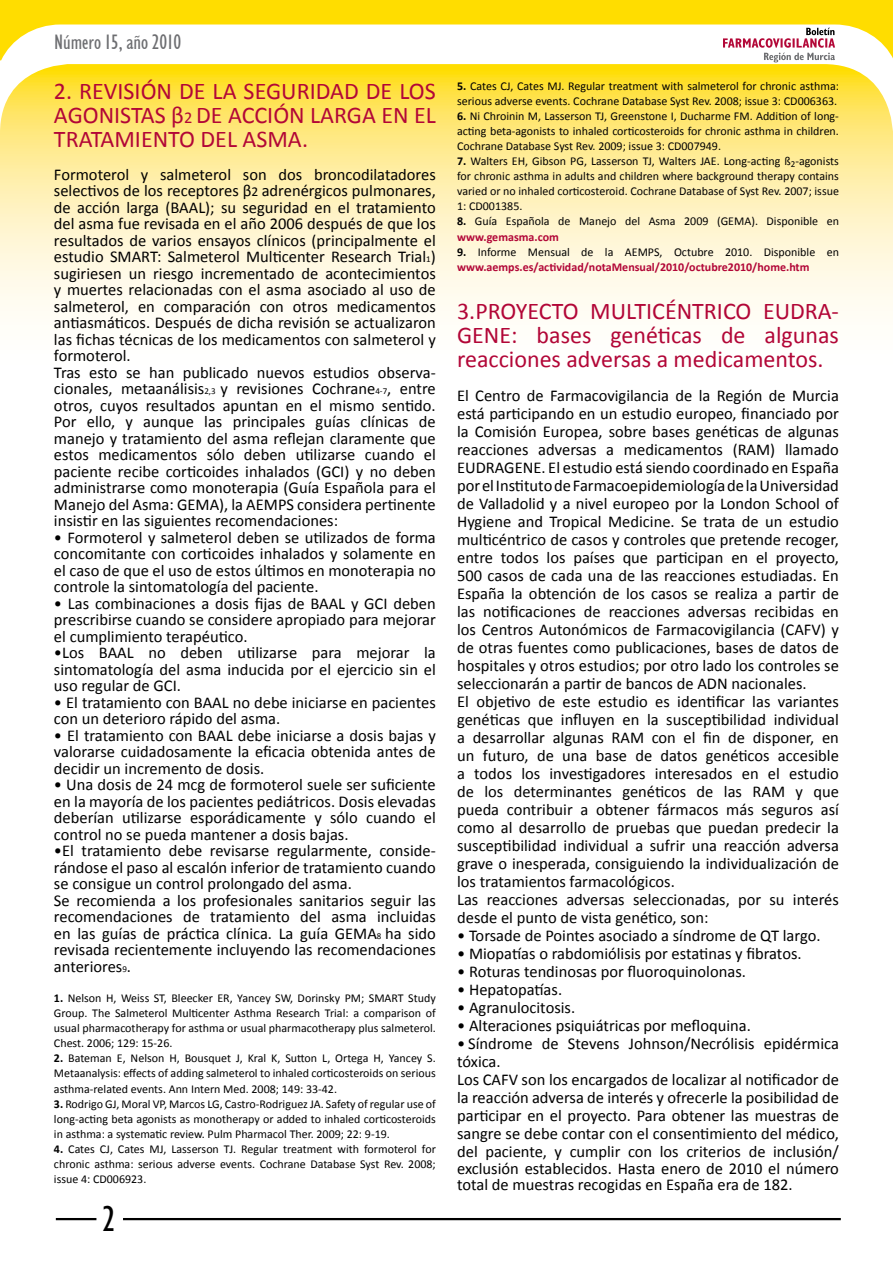
<style>
.page{position:relative;width:893px;height:1263px;background:#fff}
.page>*{position:absolute;margin:0;border:0;box-sizing:border-box;transform-origin:0 0}
.t1{font:condensed 36px "Humanist 521 BT";color:#000}
.Pa2{font:24px/24px "Calibri";color:#b20637;text-align:justify}
.t2{font:condensed 21px "Humanist 521 BT";color:#6d6e71}
.Pa2-2{font:16.5px/16.5px "Calibri";color:#000;text-align:justify}
.Pa2-3{font:12px/15.1px "Calibri";color:#000;text-align:justify}
.Pa2-4{font:700 12px/15px "Calibri";color:#b20637}
.s1{font-size:16.5px}
.s2{font-size:13.5px}
.s3{font-size:9px}
.s4{font-weight:700}
.s5{font-weight:700;color:#b20637}
.s6{color:#000}
.s7{font-weight:400;color:#000}
</style>
<div class="page">
<svg style="left:0;top:64px;width:893px;height:252px;background:#ffefa5"></svg>
<hr style="left:123px;top:1218px;width:718px;height:2px;background:#000">
<hr style="left:56px;top:1218px;width:40px;height:2px;background:#000">
<svg style="left:771px;top:60px;width:63px;height:2px"></svg>
<svg style="left:0;top:0;width:893px;height:60px"></svg>
<p class="t2" style="left:54px;top:30px;width:129px">Número 15, año 2010</p>
<p class="Pa2" style="left:54px;top:78px;width:383px">2. REVISIÓN DE LA SEGURIDAD DE LOS AGONISTAS β<span class="s1">2</span> DE ACCIÓN LARGA EN EL TRATAMIENTO DEL ASMA.</p>
<p class="Pa2-2" style="left:54px;top:165px;width:383px">Formoterol y salmeterol son dos broncodilatadores selectivos de los receptores β<span class="s2">2</span> adrenérgicos pulmonares, de acción larga (BAAL); su seguridad en el tratamiento del asma fue revisada en el año 2006 después de que los resultados de varios ensayos clínicos (principalmente el estudio SMART: Salmeterol Multicenter Research Trial<span class="s3">1</span>) sugiriesen un riesgo incrementado de acontecimientos y muertes relacionadas con el asma asociado al uso de salmeterol, en comparación con otros medicamentos antiasmáticos. Después de dicha revisión se actualizaron las fichas técnicas de los medicamentos con salmeterol y formoterol.</p>
<p class="Pa2-2" style="left:54px;top:363px;width:383px">Tras esto se han publicado nuevos estudios observa&shy;cionales, metaanálisis<span class="s3">2,3</span> y revisiones Cochrane<span class="s3">4-7</span>, entre otros, cuyos resultados apuntan en el mismo sentido.<br>Por ello, y aunque las principales guías clínicas de manejo y tratamiento del asma reflejan claramente que estos medicamentos sólo deben utilizarse cuando el paciente recibe corticoides inhalados (GCI) y no deben administrarse como monoterapia (Guía Española para el Manejo del Asma: GEMA), la AEMPS considera pertinente insistir en las siguientes recomendaciones:</p>
<p class="Pa2-2" style="left:54px;top:528px;width:383px">• Formoterol y salmeterol deben se utilizados de forma concomitante con corticoides inhalados y solamente en el caso de que el uso de estos últimos en monoterapia no controle la sintomatología del paciente.</p>
<p class="Pa2-2" style="left:54px;top:594px;width:383px">• Las combinaciones a dosis fijas de BAAL y GCI deben prescribirse cuando se considere apropiado para mejorar el cumplimiento terapéutico.</p>
<p class="Pa2-2" style="left:54px;top:644px;width:383px">•Los BAAL no deben utilizarse para mejorar la sintomatología del asma inducida por el ejercicio sin el uso regular de GCI.</p>
<p class="Pa2-2" style="left:54px;top:693px;width:383px">• El tratamiento con BAAL no debe iniciarse en pacientes con un deterioro rápido del asma.</p>
<p class="Pa2-2" style="left:54px;top:726px;width:383px">• El tratamiento con BAAL debe iniciarse a dosis bajas y valorarse cuidadosamente la eficacia obtenida antes de decidir un incremento de dosis.</p>
<p class="Pa2-2" style="left:54px;top:776px;width:383px">• Una dosis de 24 mcg de formoterol suele ser suficiente en la mayoría de los pacientes pediátricos. Dosis elevadas deberían utilizarse esporádicamente y sólo cuando el control no se pueda mantener a dosis bajas.</p>
<p class="Pa2-2" style="left:54px;top:842px;width:383px">•El tratamiento debe revisarse regularmente, conside&shy;rándose el paso al escalón inferior de tratamiento cuando se consigue un control prolongado del asma.</p>
<p class="Pa2-2" style="left:54px;top:891px;width:383px">Se recomienda a los profesionales sanitarios seguir las recomendaciones de tratamiento del asma incluidas en las guías de práctica clínica. La guía GEMA<span class="s3">8</span> ha sido revisada recientemente incluyendo las recomendaciones anteriores<span class="s3">9</span>.</p>
<p class="Pa2-3" style="left:54px;top:990px;width:383px"><span class="s4">1.</span> Nelson H, Weiss ST, Bleecker ER, Yancey SW, Dorinsky PM; SMART Study Group. The Salmeterol Multicenter Asthma Research Trial: a comparison of usual pharmacotherapy for asthma or usual pharmacotherapy plus salmeterol.<br>Chest. 2006; 129: 15-26.</p>
<p class="Pa2-3" style="left:54px;top:1050px;width:383px"><span class="s4">2.</span> Bateman E, Nelson H, Bousquet J, Kral K, Sutton L, Ortega H, Yancey S.<br>Metaanalysis: effects of adding salmeterol to inhaled corticosteroids on serious asthma-related events. Ann Intern Med. 2008; 149: 33-42.</p>
<p class="Pa2-3" style="left:54px;top:1095px;width:383px"><span class="s4">3.</span> Rodrigo GJ, Moral VP, Marcos LG, Castro-Rodriguez JA. Safety of regular use of long-acting beta agonists as monotherapy or added to inhaled corticosteroids in asthma: a systematic review. Pulm Pharmacol Ther. 2009; 22: 9-19.</p>
<p class="Pa2-3" style="left:54px;top:1141px;width:383px"><span class="s4">4.</span> Cates CJ, Cates MJ, Lasserson TJ. Regular treatment with formoterol for chronic asthma: serious adverse events. Cochrane Database Syst Rev. 2008; issue 4: CD006923.</p>
<p class="t1" style="left:103px;top:1198px;width:14px">2</p>
<p class="Pa2-3" style="left:457px;top:78px;width:383px"><span class="s4">5.</span> Cates CJ, Cates MJ. Regular treatment with salmeterol for chronic asthma: serious adverse events. Cochrane Database Syst Rev. 2008; issue 3: CD006363.</p>
<p class="Pa2-3" style="left:457px;top:108px;width:383px"><span class="s4">6.</span> Ni Chroinin M, Lasserson TJ, Greenstone I, Ducharme FM. Addition of long&shy;acting beta-agonists to inhaled corticosteroids for chronic asthma in children.<br>Cochrane Database Syst Rev. 2009; issue 3: CD007949.</p>
<p class="Pa2-3" style="left:457px;top:153px;width:383px"><span class="s4">7.</span> Walters EH, Gibson PG, Lasserson TJ, Walters JAE. Long-acting ß<sub>2</sub>-agonists for chronic asthma in adults and children where background therapy contains varied or no inhaled corticosteroid. Cochrane Database of Syst Rev. 2007; issue 1: CD001385.</p>
<p class="Pa2-3" style="left:457px;top:213px;width:383px"><span class="s4">8.</span> Guía Española de Manejo del Asma 2009 (GEMA). Disponible en <span class="s5">www.gemasma.com</span></p>
<p class="Pa2-4" style="left:457px;top:244px;width:383px"><span class="s6">9.</span> <span class="s7">Informe Mensual de la AEMPS, Octubre 2010. Disponible en </span>www.aemps.es/actividad/notaMensual/2010/octubre2010/home.htm</p>
<p class="Pa2" style="left:457px;top:298px;width:383px">3.PROYECTO MULTICÉNTRICO EUDRA-GENE: bases genéticas de algunas reacciones adversas a medicamentos.</p>
<p class="Pa2-2" style="left:457px;top:386px;width:383px;line-height:18px">El Centro de Farmacovigilancia de la Región de Murcia está participando en un estudio europeo, financiado por la Comisión Europea, sobre bases genéticas de algunas reacciones adversas a medicamentos (RAM) llamado EUDRAGENE. El estudio está siendo coordinado en España por el Instituto de Farmacoepidemiología de la Universidad de Valladolid y a nivel europeo por la London School of Hygiene and Tropical Medicine. Se trata de un estudio multicéntrico de casos y controles que pretende recoger, entre todos los países que participan en el proyecto, 500 casos de cada una de las reacciones estudiadas. En España la obtención de los casos se realiza a partir de las notificaciones de reacciones adversas recibidas en los Centros Autonómicos de Farmacovigilancia (CAFV) y de otras fuentes como publicaciones, bases de datos de hospitales y otros estudios; por otro lado los controles se seleccionarán a partir de bancos de ADN nacionales.</p>
<p class="Pa2-2" style="left:457px;top:692px;width:383px;line-height:18px">El objetivo de este estudio es identificar las variantes genéticas que influyen en la susceptibilidad individual a desarrollar algunas RAM con el fin de disponer, en un futuro, de una base de datos genéticos accesible a todos los investigadores interesados en el estudio de los determinantes genéticos de las RAM y que pueda contribuir a obtener fármacos más seguros así como al desarrollo de pruebas que puedan predecir la susceptibilidad individual a sufrir una reacción adversa grave o inesperada, consiguiendo la individualización de los tratamientos farmacológicos.</p>
<p class="Pa2-2" style="left:457px;top:890px;width:383px;line-height:18px">Las reacciones adversas seleccionadas, por su interés desde el punto de vista genético, son:</p>
<p class="Pa2-2" style="left:457px;top:927px;width:365px">• Torsade de Pointes asociado a síndrome de QT largo.</p>
<p class="Pa2-2" style="left:457px;top:945px;width:346px">• Miopatías o rabdomiólisis por estatinas y fibratos.</p>
<p class="Pa2-2" style="left:457px;top:963px;width:290px">• Roturas tendinosas por fluoroquinolonas.</p>
<p class="Pa2-2" style="left:457px;top:981px;width:107px">• Hepatopatías.</p>
<p class="Pa2-2" style="left:457px;top:999px;width:120px">• Agranulocitosis.</p>
<p class="Pa2-2" style="left:457px;top:1017px;width:295px">• Alteraciones psiquiátricas por mefloquina.</p>
<p class="Pa2-2" style="left:457px;top:1034px;width:383px;line-height:18px">• Síndrome de Stevens Johnson/Necrólisis epidérmica tóxica.</p>
<p class="Pa2-2" style="left:457px;top:1070px;width:383px;line-height:18px">Los CAFV son los encargados de localizar al notificador de la reacción adversa de interés y ofrecerle la posibilidad de participar en el proyecto. Para obtener las muestras de sangre se debe contar con el consentimiento del médico, del paciente, y cumplir con los criterios de inclusión/</p>
<p class="Pa2-2" style="left:457px;top:1159px;width:383px">exclusión establecidos. Hasta enero de 2010 el número total de muestras recogidas en España era de 182.</p>
</div>
